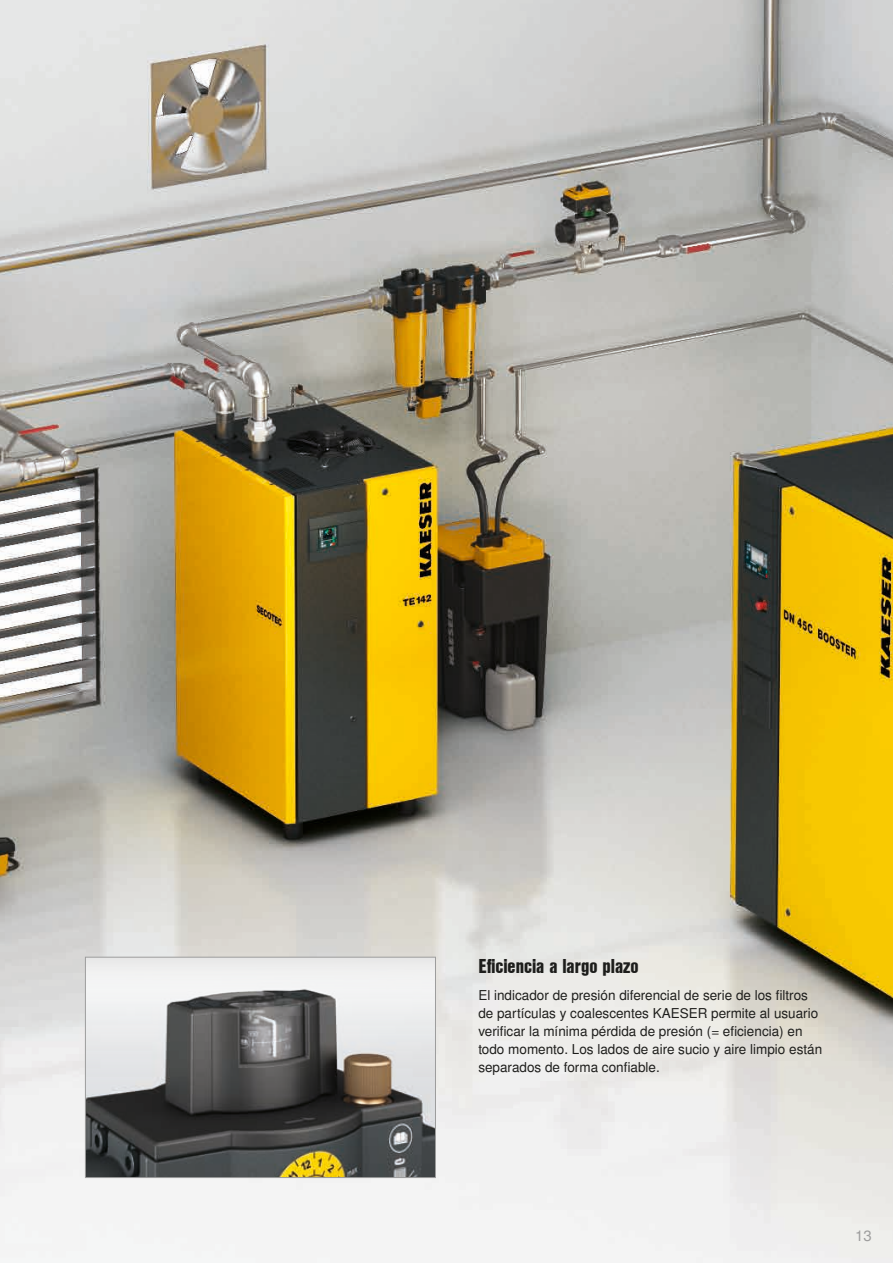
<style>
.page{position:relative;width:893px;height:1263px;background:#fff}
.page>*{position:absolute;margin:0;border:0;box-sizing:border-box;transform-origin:0 0}
.t1{font:19.5px "Nimbus San L Bla Con";color:#1d1d1b}
.t2{font:15px "Nimbus San L";color:#9d9d9d}
.t3{font:13.5px/18px "Nimbus San L";color:#1d1d1b}
</style>
<div class="page">
<img style="left:0;top:0;width:893px;height:1263px">
<img style="left:87px;top:959px;width:347px;height:217px">
<div style="left:85px;top:957px;width:351px;height:221px;border:1px solid #9d9d9d"></div>
<hr style="left:0;top:106px;width:1px;height:102px;background:#fff">
<h1 class="t1" style="left:478px;top:952px;width:162px">Eficiencia a largo plazo</h1>
<p class="t3" style="left:478px;top:987px;width:345px">El indicador de presión diferencial de serie de los filtros de partículas y coalescentes KAESER permite al usuario verificar la mínima pérdida de presión (= eficiencia) en todo momento. Los lados de aire sucio y aire limpio están separados de forma confiable.</p>
<p class="t2" style="left:855px;top:1226px;width:18px">13</p>
</div>
